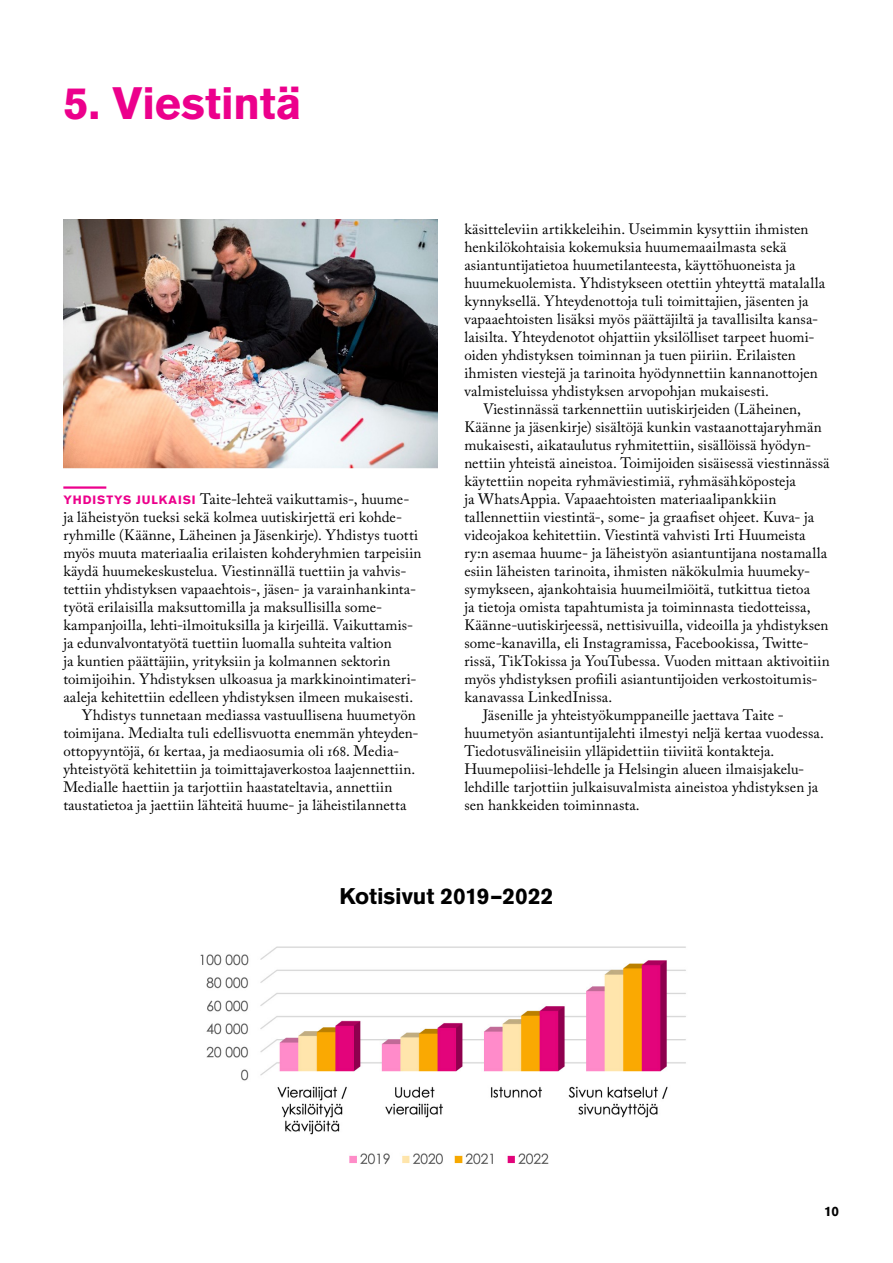
<style>
.page{position:relative;width:893px;height:1263px;background:#fff}
.page>*{position:absolute;margin:0;border:0;box-sizing:border-box;transform-origin:0 0}
.t1{font:700 45px "Akzidenz Grotesk BE";letter-spacing:-.005em;color:#ec008c}
.t2{font:700 22.5px "Akzidenz Grotesk BE";letter-spacing:-.005em;color:#000}
.t3{font:15px "Adobe Caslon Pro";letter-spacing:.01em;color:#000}
.t4{font:700 13.5px "Akzidenz Grotesk BE";color:#000}
.s1{font-family:"Akzidenz Grotesk BE";font-weight:700;font-size:12px;color:#ec008c}
</style>
<div class="page">
<hr style="left:63px;top:486px;width:43px;height:3px;background:#ec008c">
<img style="left:63px;top:219px;width:375px;height:249px">
<img style="left:200px;top:946px;width:486px;height:219px">
<h1 class="t1" style="left:63px;top:77px;width:240px">5. Viestintä</h1>
<p class="t3" style="left:63px;top:490px;width:348px"><span class="s1">YHDISTYS JULKAISI</span> Taite-lehteä vaikuttamis-, huume-</p>
<p class="t3" style="left:63px;top:508px;width:340px">ja läheistyön tueksi sekä kolmea uutiskirjettä eri kohde-</p>
<p class="t3" style="left:63px;top:526px;width:356px">ryhmille (Käänne, Läheinen ja Jäsenkirje). Yhdistys tuotti</p>
<p class="t3" style="left:63px;top:544px;width:360px">myös muuta materiaalia erilaisten kohderyhmien tarpeisiin</p>
<p class="t3" style="left:63px;top:562px;width:345px">käydä huumekeskustelua. Viestinnällä tuettiin ja vahvis-</p>
<p class="t3" style="left:63px;top:580px;width:354px">tettiin yhdistyksen vapaaehtois-, jäsen- ja varainhankinta-</p>
<p class="t3" style="left:63px;top:598px;width:320px">työtä erilaisilla maksuttomilla ja maksullisilla some-</p>
<p class="t3" style="left:63px;top:616px;width:351px">kampanjoilla, lehti-ilmoituksilla ja kirjeillä. Vaikuttamis-</p>
<p class="t3" style="left:63px;top:634px;width:330px">ja edunvalvontatyötä tuettiin luomalla suhteita valtion</p>
<p class="t3" style="left:63px;top:652px;width:328px">ja kuntien päättäjiin, yrityksiin ja kolmannen sektorin</p>
<p class="t3" style="left:63px;top:670px;width:355px">toimijoihin. Yhdistyksen ulkoasua ja markkinointimateri-</p>
<p class="t3" style="left:63px;top:688px;width:351px">aaleja kehitettiin edelleen yhdistyksen ilmeen mukaisesti.</p>
<p class="t3" style="left:82px;top:706px;width:335px">Yhdistys tunnetaan mediassa vastuullisena huumetyön</p>
<p class="t3" style="left:63px;top:724px;width:357px">toimijana. Medialta tuli edellisvuotta enemmän yhteyden-</p>
<p class="t3" style="left:63px;top:742px;width:336px">ottopyyntöjä, 61 kertaa, ja mediaosumia oli 168. Media-</p>
<p class="t3" style="left:63px;top:760px;width:353px">yhteistyötä kehitettiin ja toimittajaverkostoa laajennettiin.</p>
<p class="t3" style="left:63px;top:778px;width:330px">Medialle haettiin ja tarjottiin haastateltavia, annettiin</p>
<p class="t3" style="left:63px;top:796px;width:345px">taustatietoa ja jaettiin lähteitä huume- ja läheistilannetta</p>
<p class="t3" style="left:464px;top:220px;width:346px">käsitteleviin artikkeleihin. Useimmin kysyttiin ihmisten</p>
<p class="t3" style="left:464px;top:238px;width:324px">henkilökohtaisia kokemuksia huumemaailmasta sekä</p>
<p class="t3" style="left:464px;top:256px;width:333px">asiantuntijatietoa huumetilanteesta, käyttöhuoneista ja</p>
<p class="t3" style="left:464px;top:274px;width:362px">huumekuolemista. Yhdistykseen otettiin yhteyttä matalalla</p>
<p class="t3" style="left:464px;top:292px;width:346px">kynnyksellä. Yhteydenottoja tuli toimittajien, jäsenten ja</p>
<p class="t3" style="left:464px;top:310px;width:355px">vapaaehtoisten lisäksi myös päättäjiltä ja tavallisilta kansa-</p>
<p class="t3" style="left:464px;top:328px;width:352px">laisilta. Yhteydenotot ohjattiin yksilölliset tarpeet huomi-</p>
<p class="t3" style="left:464px;top:346px;width:333px">oiden yhdistyksen toiminnan ja tuen piiriin. Erilaisten</p>
<p class="t3" style="left:464px;top:364px;width:355px">ihmisten viestejä ja tarinoita hyödynnettiin kannanottojen</p>
<p class="t3" style="left:464px;top:382px;width:306px">valmisteluissa yhdistyksen arvopohjan mukaisesti.</p>
<p class="t3" style="left:483px;top:400px;width:319px">Viestinnässä tarkennettiin uutiskirjeiden (Läheinen,</p>
<p class="t3" style="left:464px;top:418px;width:359px">Käänne ja jäsenkirje) sisältöjä kunkin vastaanottajaryhmän</p>
<p class="t3" style="left:464px;top:436px;width:348px">mukaisesti, aikataulutus ryhmitettiin, sisällöissä hyödyn-</p>
<p class="t3" style="left:464px;top:454px;width:367px">nettiin yhteistä aineistoa. Toimijoiden sisäisessä viestinnässä</p>
<p class="t3" style="left:464px;top:472px;width:333px">käytettiin nopeita ryhmäviestimiä, ryhmäsähköposteja</p>
<p class="t3" style="left:464px;top:490px;width:313px">ja WhatsAppia. Vapaaehtoisten materiaalipankkiin</p>
<p class="t3" style="left:464px;top:508px;width:351px">tallennettiin viestintä-, some- ja graafiset ohjeet. Kuva- ja</p>
<p class="t3" style="left:464px;top:526px;width:343px">videojakoa kehitettiin. Viestintä vahvisti Irti Huumeista</p>
<p class="t3" style="left:464px;top:544px;width:364px">ry:n asemaa huume- ja läheistyön asiantuntijana nostamalla</p>
<p class="t3" style="left:464px;top:562px;width:347px">esiin läheisten tarinoita, ihmisten näkökulmia huumeky-</p>
<p class="t3" style="left:464px;top:580px;width:347px">symykseen, ajankohtaisia huumeilmiöitä, tutkittua tietoa</p>
<p class="t3" style="left:464px;top:598px;width:348px">ja tietoja omista tapahtumista ja toiminnasta tiedotteissa,</p>
<p class="t3" style="left:464px;top:616px;width:366px">Käänne-uutiskirjeessä, nettisivuilla, videoilla ja yhdistyksen</p>
<p class="t3" style="left:464px;top:634px;width:346px">some-kanavilla, eli Instagramissa, Facebookissa, Twitte-</p>
<p class="t3" style="left:464px;top:652px;width:367px">rissä, TikTokissa ja YouTubessa. Vuoden mittaan aktivoitiin</p>
<p class="t3" style="left:464px;top:670px;width:355px">myös yhdistyksen profiili asiantuntijoiden verkostoitumis-</p>
<p class="t3" style="left:464px;top:688px;width:149px">kanavassa LinkedInissa.</p>
<p class="t3" style="left:483px;top:706px;width:302px">Jäsenille ja yhteistyökumppaneille jaettava Taite -</p>
<p class="t3" style="left:464px;top:724px;width:361px">huumetyön asiantuntijalehti ilmestyi neljä kertaa vuodessa.</p>
<p class="t3" style="left:464px;top:742px;width:312px">Tiedotusvälineisiin ylläpidettiin tiiviitä kontakteja.</p>
<p class="t3" style="left:464px;top:760px;width:340px">Huumepoliisi-lehdelle ja Helsingin alueen ilmaisjakelu-</p>
<p class="t3" style="left:464px;top:778px;width:355px">lehdille tarjottiin julkaisuvalmista aineistoa yhdistyksen ja</p>
<p class="t3" style="left:464px;top:796px;width:177px">sen hankkeiden toiminnasta.</p>
<h2 class="t2" style="left:340px;top:883px;width:215px">Kotisivut 2019–2022</h2>
<p class="t4" style="left:824px;top:1204px;width:16px">10</p>
</div>
